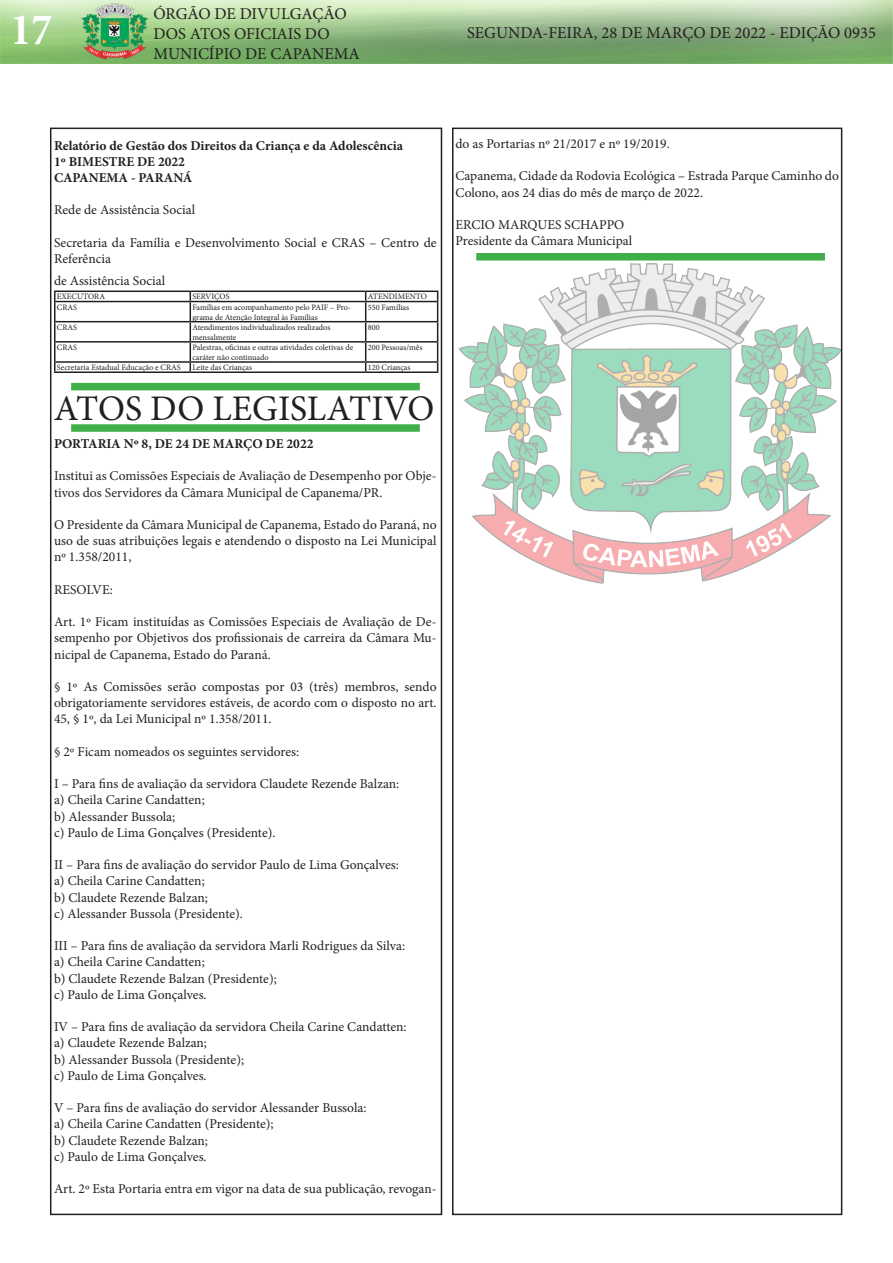
<style>
.page{position:relative;width:893px;height:1263px;background:#fff}
.page>*{position:absolute;margin:0;border:0;box-sizing:border-box;transform-origin:0 0}
.t1{font:700 condensed 45px "Minion Pro";color:#fff}
.t2{font:36px "Minion Pro";color:#231f20}
.t3{font:16.5px/19.8px "Minion Pro";color:#231f20}
.t4{font:13.5px/16.2px "Minion Pro";color:#231f20}
.t5{font:700 13.5px "Minion Pro";color:#231f20}
.t6{font:8.25px/9.9px "Minion Pro";color:#231f20}
</style>
<div class="page">
<div style="left:50px;top:128px;width:392px;height:1087px;border:2px solid #231f20"></div>
<img style="left:0;top:0;width:893px;height:64px">
<hr style="left:54px;top:291px;width:136px;height:1px;background:#231f20">
<hr style="left:190px;top:291px;width:176px;height:1px;background:#231f20">
<hr style="left:366px;top:291px;width:72px;height:1px;background:#231f20">
<hr style="left:54px;top:301px;width:136px;height:1px;background:#231f20">
<hr style="left:190px;top:301px;width:176px;height:1px;background:#231f20">
<hr style="left:366px;top:301px;width:72px;height:1px;background:#231f20">
<hr style="left:54px;top:321px;width:136px;height:1px;background:#231f20">
<hr style="left:190px;top:321px;width:176px;height:1px;background:#231f20">
<hr style="left:366px;top:321px;width:72px;height:1px;background:#231f20">
<hr style="left:54px;top:341px;width:136px;height:2px;background:#231f20">
<hr style="left:190px;top:341px;width:176px;height:2px;background:#231f20">
<hr style="left:366px;top:341px;width:72px;height:2px;background:#231f20">
<hr style="left:54px;top:361px;width:136px;height:2px;background:#231f20">
<svg style="left:54px;top:292px;width:2px;height:79px"></svg>
<hr style="left:190px;top:361px;width:176px;height:2px;background:#231f20">
<svg style="left:190px;top:292px;width:1px;height:79px"></svg>
<hr style="left:366px;top:361px;width:72px;height:2px;background:#231f20">
<svg style="left:365px;top:292px;width:1px;height:79px"></svg>
<svg style="left:437px;top:292px;width:1px;height:79px"></svg>
<hr style="left:54px;top:371px;width:136px;height:2px;background:#231f20">
<hr style="left:190px;top:371px;width:176px;height:2px;background:#231f20">
<hr style="left:366px;top:371px;width:72px;height:2px;background:#231f20">
<div style="left:71px;top:383px;width:349px;height:7px;background:#40ae49"></div>
<div style="left:71px;top:424px;width:349px;height:8px;background:#40ae49"></div>
<div style="left:476px;top:253px;width:349px;height:7px;background:#40ae49"></div>
<img style="left:459px;top:263px;width:383px;height:320px">
<h1 class="t1" style="left:11px;top:-1px;width:43px">17</h1>
<p class="t3" style="left:153px;top:4px;width:208px">ÓRGÃO DE DIVULGAÇÃO<br>DOS ATOS OFICIAIS DO<br>MUNICÍPIO DE CAPANEMA</p>
<p class="t3" style="left:467px;top:23px;width:410px">SEGUNDA-FEIRA, 28 DE MARÇO DE 2022 - EDIÇÃO 0935</p>
<p class="t5" style="left:54px;top:136px;width:351px">Relatório de Gestão dos Direitos da Criança e da Adolescência</p>
<p class="t5" style="left:54px;top:152px;width:133px">1º BIMESTRE DE 2022</p>
<p class="t5" style="left:54px;top:168px;width:140px">CAPANEMA - PARANÁ</p>
<p class="t4" style="left:54px;top:202px;width:143px">Rede de Assistência Social</p>
<p class="t4" style="left:54px;top:234px;width:384px">Secretaria da Família e Desenvolvimento Social e CRAS – Centro de<br>Referência</p>
<p class="t4" style="left:54px;top:272px;width:113px">de Assistência Social</p>
<p class="t6" style="left:57px;top:292px;width:50px">EXECUTORA</p>
<p class="t6" style="left:192px;top:292px;width:39px">SERVIÇOS</p>
<p class="t6" style="left:368px;top:292px;width:61px">ATENDIMENTO</p>
<p class="t6" style="left:57px;top:302px;width:22px">CRAS</p>
<p class="t6" style="left:192px;top:302px;width:160px">Famílias em acompanhamento pelo PAIF – Pro&shy;grama de Atenção Integral às Famílias</p>
<p class="t6" style="left:368px;top:302px;width:43px">550 Famílias</p>
<p class="t6" style="left:57px;top:322px;width:22px">CRAS</p>
<p class="t6" style="left:192px;top:322px;width:140px">Atendimentos individualizados realizados mensalmente</p>
<p class="t6" style="left:368px;top:322px;width:13px">800</p>
<p class="t6" style="left:57px;top:342px;width:22px">CRAS</p>
<p class="t6" style="left:192px;top:342px;width:162px">Palestras, oficinas e outras atividades coletivas de caráter não continuado</p>
<p class="t6" style="left:368px;top:342px;width:56px">200 Pessoas/mês</p>
<p class="t6" style="left:57px;top:363px;width:125px">Secretaria Estadual Educação e CRAS</p>
<p class="t6" style="left:192px;top:363px;width:61px">Leite das Crianças</p>
<p class="t6" style="left:368px;top:363px;width:44px">120 Crianças</p>
<p class="t2" style="left:54px;top:384px;width:382px">ATOS DO LEGISLATIVO</p>
<p class="t5" style="left:54px;top:434px;width:261px">PORTARIA Nº 8, DE 24 DE MARÇO DE 2022</p>
<p class="t4" style="left:54px;top:468px;width:384px">Institui as Comissões Especiais de Avaliação de Desempenho por Obje&shy;tivos dos Servidores da Câmara Municipal de Capanema/PR.</p>
<p class="t4" style="left:54px;top:517px;width:384px;text-align:justify">O Presidente da Câmara Municipal de Capanema, Estado do Paraná, no uso de suas atribuições legais e atendendo o disposto na Lei Municipal nº 1.358/2011,</p>
<p class="t4" style="left:54px;top:581px;width:60px">RESOLVE:</p>
<p class="t4" style="left:54px;top:614px;width:384px;text-align:justify">Art. 1º Ficam instituídas as Comissões Especiais de Avaliação de De&shy;sempenho por Objetivos dos profissionais de carreira da Câmara Mu&shy;nicipal de Capanema, Estado do Paraná.</p>
<p class="t4" style="left:54px;top:679px;width:384px;text-align:justify">§ 1º As Comissões serão compostas por 03 (três) membros, sendo obrigatoriamente servidores estáveis, de acordo com o disposto no art.<br>45, § 1º, da Lei Municipal nº 1.358/2011.</p>
<p class="t4" style="left:54px;top:743px;width:247px">§ 2º Ficam nomeados os seguintes servidores:</p>
<p class="t4" style="left:54px;top:776px;width:347px">I – Para fins de avaliação da servidora Claudete Rezende Balzan:</p>
<p class="t4" style="left:54px;top:792px;width:152px">a) Cheila Carine Candatten;</p>
<p class="t4" style="left:54px;top:808px;width:123px">b) Alessander Bussola;</p>
<p class="t4" style="left:54px;top:824px;width:223px">c) Paulo de Lima Gonçalves (Presidente).</p>
<p class="t4" style="left:54px;top:857px;width:346px">II – Para fins de avaliação do servidor Paulo de Lima Gonçalves:</p>
<p class="t4" style="left:54px;top:873px;width:152px">a) Cheila Carine Candatten;</p>
<p class="t4" style="left:54px;top:889px;width:155px">b) Claudete Rezende Balzan;</p>
<p class="t4" style="left:54px;top:905px;width:190px">c) Alessander Bussola (Presidente).</p>
<p class="t4" style="left:54px;top:938px;width:353px">III – Para fins de avaliação da servidora Marli Rodrigues da Silva:</p>
<p class="t4" style="left:54px;top:954px;width:152px">a) Cheila Carine Candatten;</p>
<p class="t4" style="left:54px;top:970px;width:224px">b) Claudete Rezende Balzan (Presidente);</p>
<p class="t4" style="left:54px;top:986px;width:154px">c) Paulo de Lima Gonçalves.</p>
<p class="t4" style="left:54px;top:1019px;width:354px">IV – Para fins de avaliação da servidora Cheila Carine Candatten:</p>
<p class="t4" style="left:54px;top:1035px;width:155px">a) Claudete Rezende Balzan;</p>
<p class="t4" style="left:54px;top:1051px;width:192px">b) Alessander Bussola (Presidente);</p>
<p class="t4" style="left:54px;top:1067px;width:154px">c) Paulo de Lima Gonçalves.</p>
<p class="t4" style="left:54px;top:1100px;width:314px">V – Para fins de avaliação do servidor Alessander Bussola:</p>
<p class="t4" style="left:54px;top:1116px;width:221px">a) Cheila Carine Candatten (Presidente);</p>
<p class="t4" style="left:54px;top:1132px;width:155px">b) Claudete Rezende Balzan;</p>
<p class="t4" style="left:54px;top:1148px;width:154px">c) Paulo de Lima Gonçalves.</p>
<p class="t4" style="left:54px;top:1181px;width:384px">Art. 2º Esta Portaria entra em vigor na data de sua publicação, revogan-</p>
<p class="t4" style="left:455px;top:136px;width:216px">do as Portarias nº 21/2017 e nº 19/2019.</p>
<p class="t4" style="left:455px;top:168px;width:385px">Capanema, Cidade da Rodovia Ecológica – Estrada Parque Caminho do<br>Colono, aos 24 dias do mês de março de 2022.</p>
<p class="t4" style="left:455px;top:217px;width:170px">ERCIO MARQUES SCHAPPO</p>
<p class="t4" style="left:455px;top:233px;width:178px">Presidente da Câmara Municipal</p>
</div>
